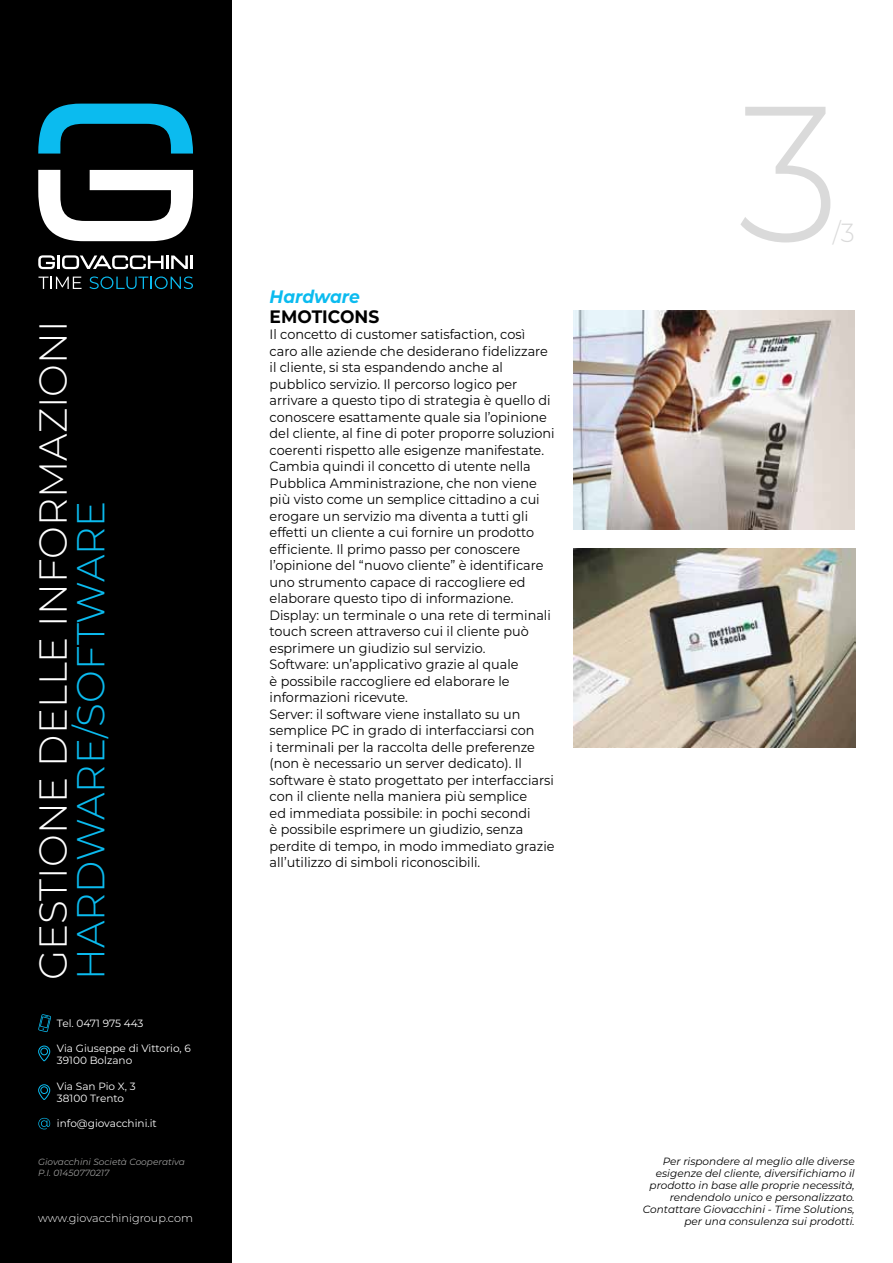
<style>
.page{position:relative;width:893px;height:1263px;background:#fff}
.page>*{position:absolute;margin:0;border:0;box-sizing:border-box;transform-origin:0 0}
.t1{font:300 192.6px "Montserrat";color:#dadada;scale:.95 1}
.t2{font:300 39px "Montserrat";color:#fff}
.t3{font:300 39px "Montserrat";color:#0bbbef}
.t4{font:300 26.25px "Montserrat";color:#dadada;scale:.95 1}
.t5{font:700 18px "Montserrat";color:#000;scale:.95 1}
.t6{font:italic 700 18px "Montserrat";color:#0bbbef;scale:.95 1}
.t7{font:13.5px/16.5px "Montserrat";color:#000;scale:.95 1}
.t8{font:300 11.25px "Montserrat";color:#fff}
.t9{font:italic 10.5px/12px "Montserrat";color:#000;text-align:right}
.t10{font:10.5px/12.6px "Montserrat";color:#fff}
.t11{font:italic 9px/10.8px "Montserrat";color:#9d9d9c}
</style>
<div class="page">
<div style="left:0;top:0;width:231px;height:1263px;background:#000"></div>
<svg style="left:38px;top:1045px;width:13px;height:17px"></svg>
<svg style="left:38px;top:1084px;width:13px;height:16px"></svg>
<svg style="left:38px;top:1014px;width:13px;height:18px"></svg>
<svg style="left:38px;top:1118px;width:12px;height:11px"></svg>
<svg style="left:38px;top:277px;width:44px;height:12px"></svg>
<svg style="left:90px;top:276px;width:103px;height:13px"></svg>
<svg style="left:38px;top:255px;width:17px;height:14px"></svg>
<hr style="left:57px;top:255px;width:3px;height:14px;background:#fff">
<svg style="left:62px;top:255px;width:102px;height:14px"></svg>
<hr style="left:166px;top:255px;width:3px;height:14px;background:#fff">
<svg style="left:171px;top:255px;width:17px;height:14px"></svg>
<hr style="left:190px;top:255px;width:3px;height:14px;background:#fff">
<svg style="left:38px;top:104px;width:155px;height:50px"></svg>
<svg style="left:38px;top:170px;width:155px;height:71px"></svg>
<img style="left:574px;top:310px;width:281px;height:219px">
<img style="left:574px;top:549px;width:281px;height:199px">
<h2 class="t2" style="left:26px;top:980px;width:661px;rotate:-90deg">GESTIONE DELLE INFORMAZIONI</h2>
<h2 class="t3" style="left:64px;top:980px;width:481px;rotate:-90deg">HARDWARE/SOFTWARE</h2>
<p class="t10" style="left:57px;top:1016px;width:88px">Tel. 0471 975 443</p>
<p class="t10" style="left:57px;top:1041px;width:135px">Via Giuseppe di Vittorio, 6<br>39100 Bolzano</p>
<p class="t10" style="left:57px;top:1079px;width:80px">Via San Pio X, 3<br>38100 Trento</p>
<p class="t10" style="left:57px;top:1117px;width:101px">info@giovacchini.it</p>
<p class="t11" style="left:38px;top:1156px;width:148px">Giovacchini Società Cooperativa<br>P.I. 01450770217</p>
<p class="t8" style="left:38px;top:1211px;width:156px">www.giovacchinigroup.com</p>
<h3 class="t6" style="left:270px;top:284px;width:97px">Hardware</h3>
<h3 class="t5" style="left:270px;top:303px;width:117px">EMOTICONS</h3>
<p class="t7" style="left:270px;top:326px;width:302px">Il concetto di customer satisfaction, così caro alle aziende che desiderano fidelizzare il cliente, si sta espandendo anche al pubblico servizio. Il percorso logico per arrivare a questo tipo di strategia è quello di conoscere esattamente quale sia l’opinione del cliente, al fine di poter proporre soluzioni coerenti rispetto alle esigenze manifestate.<br>Cambia quindi il concetto di utente nella Pubblica Amministrazione, che non viene più visto come un semplice cittadino a cui erogare un servizio ma diventa a tutti gli effetti un cliente a cui fornire un prodotto efficiente. Il primo passo per conoscere l’opinione del “nuovo cliente” è identificare uno strumento capace di raccogliere ed elaborare questo tipo di informazione.<br>Display: un terminale o una rete di terminali touch screen attraverso cui il cliente può esprimere un giudizio sul servizio.<br>Software: un’applicativo grazie al quale<br>è possibile raccogliere ed elaborare le informazioni ricevute.<br>Server: il software viene installato su un semplice PC in grado di interfacciarsi con<br>i terminali per la raccolta delle preferenze (non è necessario un server dedicato). Il software è stato progettato per interfacciarsi con il cliente nella maniera più semplice<br>ed immediata possibile: in pochi secondi<br>è possibile esprimere un giudizio, senza perdite di tempo, in modo immediato grazie all’utilizzo di simboli riconoscibili.</p>
<h1 class="t1" style="left:738px;top:42px;width:109px">3</h1>
<h3 class="t4" style="left:833px;top:214px;width:25px">/3</h3>
<p class="t9" style="left:643px;top:1154px;width:213px">Per rispondere al meglio alle diverse esigenze del cliente, diversifichiamo il prodotto in base alle proprie necessità, rendendolo unico e personalizzato.<br>Contattare Giovacchini - Time Solutions, per una consulenza sui prodotti.</p>
</div>
